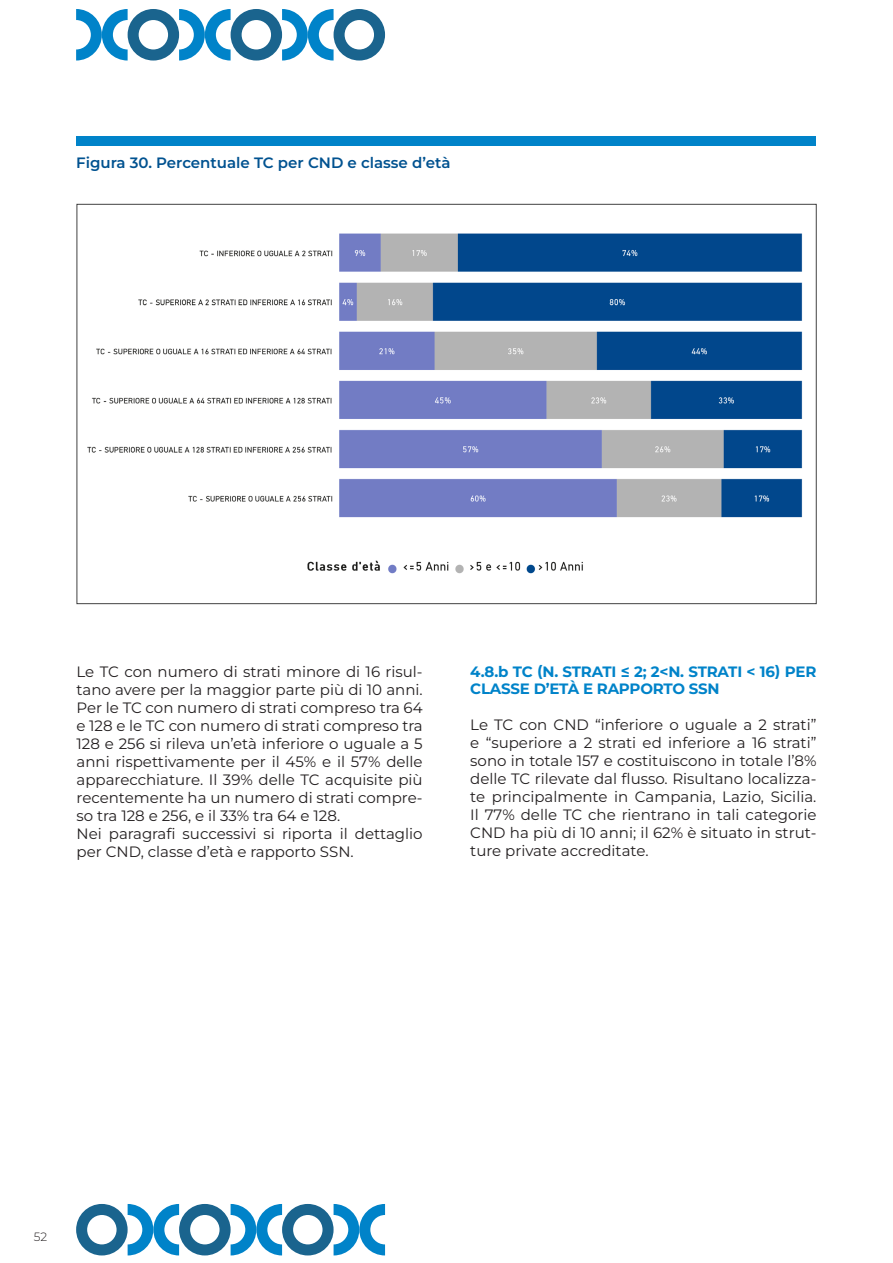
<style>
.page{position:relative;width:893px;height:1263px;background:#fff}
.page>*{position:absolute;margin:0;border:0;box-sizing:border-box;transform-origin:0 0}
.t1{font:15px/18px "Montserrat";color:#231f20;text-align:justify}
.Titoletto_parag{font:700 15px/16.5px "Montserrat";letter-spacing:-.015em;color:#0083c9}
.t2{font:600 15px "Montserrat";color:#015290}
.t3{font:300 12px "Montserrat";color:#231f20}
</style>
<div class="page">
<svg style="left:76px;top:9px;width:309px;height:52px"></svg>
<svg style="left:76px;top:1204px;width:309px;height:51px"></svg>
<div style="left:76px;top:136px;width:740px;height:9px;background:#0083c9"></div>
<img style="left:87px;top:233px;width:716px;height:285px">
<img style="left:307px;top:560px;width:276px;height:14px">
<p class="t2" style="left:76px;top:152px;width:376px">Figura 30. Percentuale TC per CND e classe d’età</p>
<p class="t1" style="left:77px;top:662px;width:348px">Le TC con numero di strati minore di 16 risul&shy;tano avere per la maggior parte più di 10 anni.<br>Per le TC con numero di strati compreso tra 64 e 128 e le TC con numero di strati compreso tra 128 e 256 si rileva un’età inferiore o uguale a 5 anni rispettivamente per il 45% e il 57% delle apparecchiature. Il 39% delle TC acquisite più recentemente ha un numero di strati compre&shy;so tra 128 e 256, e il 33% tra 64 e 128.</p>
<p class="t1" style="left:77px;top:824px;width:348px">Nei paragrafi successivi si riporta il dettaglio per CND, classe d’età e rapporto SSN.</p>
<p class="Titoletto_parag" style="left:470px;top:663px;width:348px">4.8.b TC (N. STRATI ≤ 2; 2&lt;N. STRATI &lt; 16) PER<br>CLASSE D’ETÀ E RAPPORTO SSN</p>
<p class="t1" style="left:470px;top:715px;width:348px">Le TC con CND “inferiore o uguale a 2 strati” e “superiore a 2 strati ed inferiore a 16 strati” sono in totale 157 e costituiscono in totale l’8% delle TC rilevate dal flusso. Risultano localizza&shy;te principalmente in Campania, Lazio, Sicilia.<br>Il 77% delle TC che rientrano in tali categorie CND ha più di 10 anni; il 62% è situato in strut&shy;ture private accreditate.</p>
<p class="t3" style="left:34px;top:1228px;width:15px">52</p>
</div>
